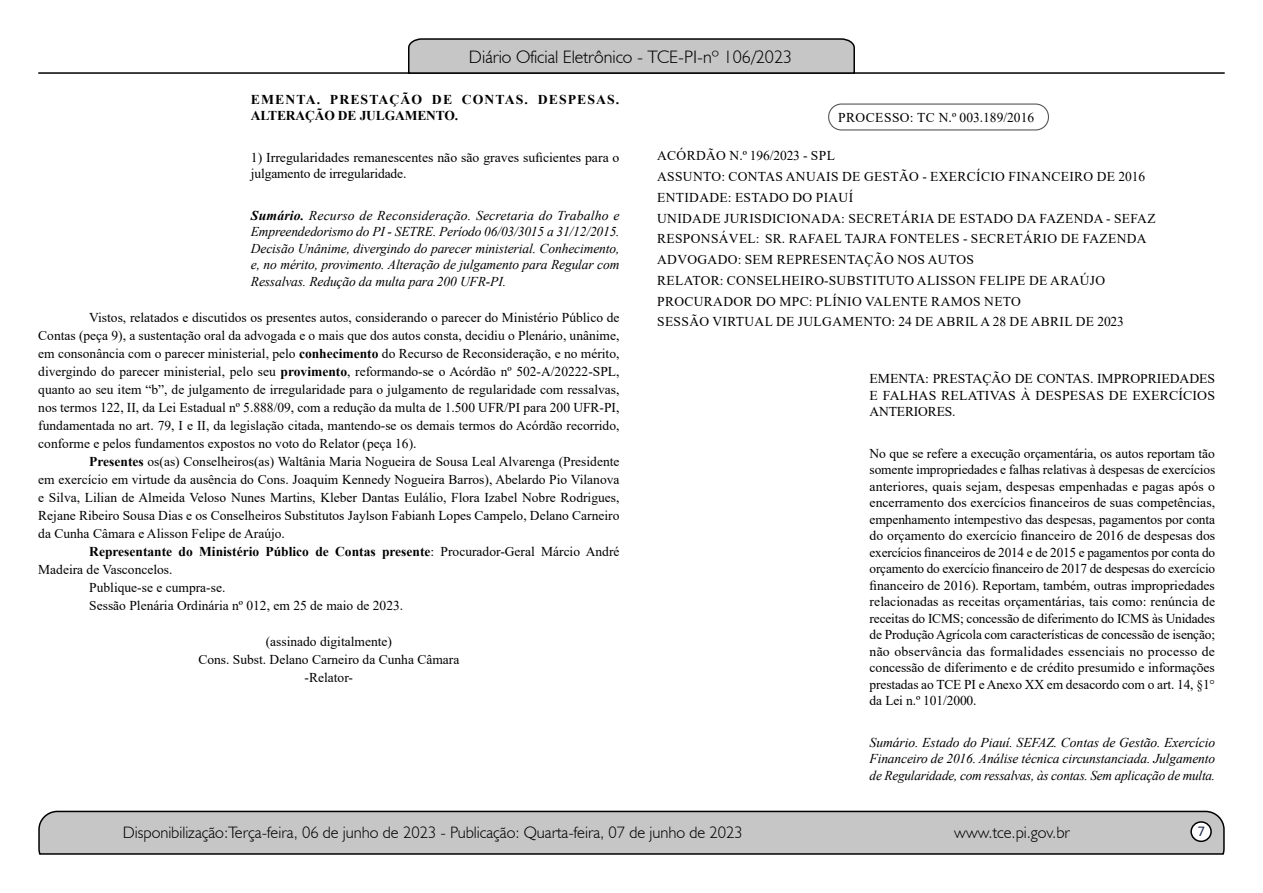
<style>
.page{position:relative;width:1263px;height:893px;background:#fff}
.page>*{position:absolute;margin:0;border:0;box-sizing:border-box;transform-origin:0 0}
.t1{font:300 18px "Humanist 521 BT";color:#000}
.t2{font:300 16.5px "Humanist 521 BT";color:#000}
.t3{font:15px "Calibri";color:#212d4c}
.t4{font:13.5px/16.5px "Times New Roman";color:#000;text-align:justify}
.t5{font:italic 13.5px/16.5px "Times New Roman";letter-spacing:-.015em;color:#000;text-align:justify}
.t6{font:13.5px/20.7px "Times New Roman";letter-spacing:.025em;color:#000}
.t7{font:700 13.5px "Times New Roman";color:#000}
.t8{font:700 13.5px/16.5px "Times New Roman";letter-spacing:.08em;color:#000}
.t9{font:13.5px "Times New Roman";letter-spacing:.035em;color:#000}
.s1{font-weight:700}
.s2{font-weight:400}
</style>
<div class="page">
<svg style="left:38px;top:810px;width:1187px;height:45px;background:#b9b9b9"></svg>
<div style="left:1191px;top:822px;width:20px;height:19px;background:#fff;border-radius:50%"></div>
<div style="left:1190px;top:821px;width:22px;height:21px;border:2px solid #000;border-radius:50%"></div>
<hr style="left:38px;top:72px;width:1187px;height:2px;background:#000">
<svg style="left:407px;top:38px;width:449px;height:36px;background:#b4b4b4"></svg>
<div style="left:828px;top:104px;width:221px;height:27px;border:1px solid #575756;border-radius:13px"></div>
<h1 class="t1" style="left:469px;top:46px;width:325px">Diário Oficial Eletrônico - TCE-PI-nº 106/2023</h1>
<p class="t8" style="left:251px;top:90px;width:370px">EMENTA. PRESTAÇÃO DE CONTAS. DESPESAS.<br>ALTERAÇÃO DE JULGAMENTO.</p>
<p class="t4" style="left:251px;top:148px;width:370px">1) Irregularidades remanescentes não são graves suficientes para o julgamento de irregularidade.</p>
<p class="t5" style="left:251px;top:207px;width:370px"><span class="s1">Sumário.</span> Recurso de Reconsideração. Secretaria do Trabalho e Empreendedorismo do PI - SETRE. Período 06/03/3015 a 31/12/2015.<br>Decisão Unânime, divergindo do parecer ministerial. Conhecimento, e, no mérito, provimento. Alteração de julgamento para Regular com Ressalvas. Redução da multa para 200 UFR-PI.</p>
<p class="t4" style="left:38px;top:308px;width:583px;line-height:18px;text-indent:51px">Vistos, relatados e discutidos os presentes autos, considerando o parecer do Ministério Público de Contas (peça 9), a sustentação oral da advogada e o mais que dos autos consta, decidiu o Plenário, unânime, em consonância com o parecer ministerial, pelo <span class="s1">conhecimento</span> do Recurso de Reconsideração, e no mérito, divergindo do parecer ministerial, pelo seu <span class="s1">provimento</span>, reformando-se o Acórdão nº 502-A/20222-SPL, quanto ao seu item “b”, de julgamento de irregularidade para o julgamento de regularidade com ressalvas, nos termos 122, II, da Lei Estadual nº 5.888/09, com a redução da multa de 1.500 UFR/PI para 200 UFR-PI, fundamentada no art. 79, I e II, da legislação citada, mantendo-se os demais termos do Acórdão recorrido, conforme e pelos fundamentos expostos no voto do Relator (peça 16).</p>
<p class="t4" style="left:38px;top:452px;width:583px;line-height:18px;text-indent:51px"><span class="s1">Presentes</span> os(as) Conselheiros(as) Waltânia Maria Nogueira de Sousa Leal Alvarenga (Presidente em exercício em virtude da ausência do Cons. Joaquim Kennedy Nogueira Barros), Abelardo Pio Vilanova e Silva, Lilian de Almeida Veloso Nunes Martins, Kleber Dantas Eulálio, Flora Izabel Nobre Rodrigues, Rejane Ribeiro Sousa Dias e os Conselheiros Substitutos Jaylson Fabianh Lopes Campelo, Delano Carneiro da Cunha Câmara e Alisson Felipe de Araújo.</p>
<p class="t7" style="left:89px;top:541px;width:532px">Representante do Ministério Público de Contas presente<span class="s2">: Procurador-Geral Márcio André</span></p>
<p class="t4" style="left:38px;top:560px;width:136px">Madeira de Vasconcelos.</p>
<p class="t4" style="left:89px;top:578px;width:138px">Publique-se e cumpra-se.</p>
<p class="t4" style="left:89px;top:596px;width:315px">Sessão Plenária Ordinária nº 012, em 25 de maio de 2023.</p>
<p class="t4" style="left:198px;top:632px;width:262px;line-height:18px;text-align:center">(assinado digitalmente)<br>Cons. Subst. Delano Carneiro da Cunha Câmara -Relator-</p>
<p class="t9" style="left:838px;top:108px;width:198px">PROCESSO: TC N.º 003.189/2016</p>
<p class="t6" style="left:657px;top:145px;width:500px">ACÓRDÃO N.º 196/2023 - SPL<br>ASSUNTO: CONTAS ANUAIS DE GESTÃO - EXERCÍCIO FINANCEIRO DE 2016<br>ENTIDADE: ESTADO DO PIAUÍ<br>UNIDADE JURISDICIONADA: SECRETÁRIA DE ESTADO DA FAZENDA - SEFAZ RESPONSÁVEL: SR. RAFAEL TAJRA FONTELES - SECRETÁRIO DE FAZENDA ADVOGADO: SEM REPRESENTAÇÃO NOS AUTOS<br>RELATOR: CONSELHEIRO-SUBSTITUTO ALISSON FELIPE DE ARAÚJO PROCURADOR DO MPC: PLÍNIO VALENTE RAMOS NETO<br>SESSÃO VIRTUAL DE JULGAMENTO: 24 DE ABRIL A 28 DE ABRIL DE 2023</p>
<p class="t4" style="left:870px;top:370px;width:347px">EMENTA: PRESTAÇÃO DE CONTAS. IMPROPRIEDADES E FALHAS RELATIVAS À DESPESAS DE EXERCÍCIOS ANTERIORES.</p>
<p class="t4" style="left:870px;top:445px;width:347px">No que se refere a execução orçamentária, os autos reportam tão somente impropriedades e falhas relativas à despesas de exercícios anteriores, quais sejam, despesas empenhadas e pagas após o encerramento dos exercícios financeiros de suas competências, empenhamento intempestivo das despesas, pagamentos por conta do orçamento do exercício financeiro de 2016 de despesas dos exercícios financeiros de 2014 e de 2015 e pagamentos por conta do orçamento do exercício financeiro de 2017 de despesas do exercício financeiro de 2016). Reportam, também, outras impropriedades relacionadas as receitas orçamentárias, tais como: renúncia de receitas do ICMS; concessão de diferimento do ICMS às Unidades de Produção Agrícola com características de concessão de isenção; não observância das formalidades essenciais no processo de concessão de diferimento e de crédito presumido e informações prestadas ao TCE PI e Anexo XX em desacordo com o art. 14, §1° da Lei n.º 101/2000.</p>
<p class="t5" style="left:870px;top:734px;width:347px">Sumário. Estado do Piauí. SEFAZ. Contas de Gestão. Exercício Financeiro de 2016. Análise técnica circunstanciada. Julgamento de Regularidade, com ressalvas, às contas. Sem aplicação de multa.</p>
<p class="t2" style="left:123px;top:822px;width:622px">Disponibilização:Terça-feira, 06 de junho de 2023 - Publicação: Quarta-feira, 07 de junho de 2023</p>
<p class="t2" style="left:954px;top:822px;width:117px">www.tce.pi.gov.br</p>
<p class="t3" style="left:1197px;top:821px;width:9px">7</p>
</div>
